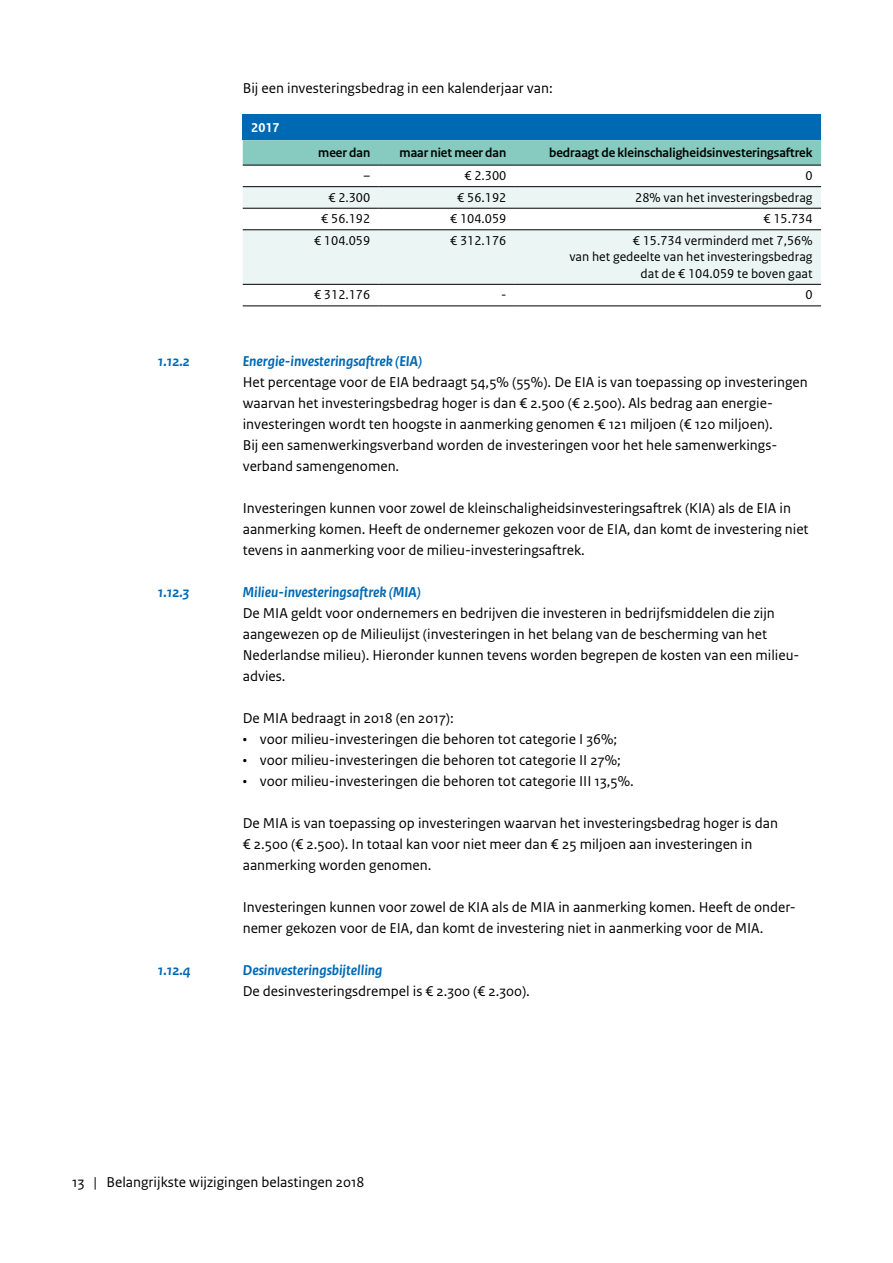
<style>
.page{position:relative;width:893px;height:1263px;background:#fff}
.page>*{position:absolute;margin:0;border:0;box-sizing:border-box;transform-origin:0 0}
.t1{font:15px/21px "Rijksoverheid Sans Text";color:#000}
.t2{font:italic 700 15px "Rijksoverheid Sans Text";color:#0069b3}
.t3{font:13.5px/16.5px "Rijksoverheid Sans Text";color:#000;text-align:right}
.t4{font:700 13.5px "Rijksoverheid Sans Heading";color:#000}
.t5{font:700 13.5px "Rijksoverheid Sans Text";color:#fff}
</style>
<div class="page">
<div style="left:243px;top:114px;width:578px;height:26px;background:#0069b3"></div>
<svg style="left:243px;top:140px;width:578px;height:25px;background:#85c7bd"></svg>
<svg style="left:243px;top:187px;width:578px;height:97px;fill:#eaf5f4"></svg>
<hr style="left:243px;top:165px;width:136px;height:1px;background:#000">
<hr style="left:379px;top:165px;width:136px;height:1px;background:#000">
<hr style="left:515px;top:165px;width:306px;height:1px;background:#000">
<hr style="left:243px;top:186px;width:136px;height:1px;background:#000">
<hr style="left:379px;top:186px;width:136px;height:1px;background:#000">
<hr style="left:515px;top:186px;width:306px;height:1px;background:#000">
<hr style="left:243px;top:208px;width:136px;height:1px;background:#000">
<hr style="left:379px;top:208px;width:136px;height:1px;background:#000">
<hr style="left:515px;top:208px;width:306px;height:1px;background:#000">
<hr style="left:243px;top:305px;width:136px;height:1px;background:#000">
<hr style="left:379px;top:305px;width:136px;height:1px;background:#000">
<hr style="left:515px;top:305px;width:306px;height:1px;background:#000">
<hr style="left:243px;top:229px;width:136px;height:1px;background:#000">
<hr style="left:379px;top:229px;width:136px;height:1px;background:#000">
<hr style="left:515px;top:229px;width:306px;height:1px;background:#000">
<hr style="left:243px;top:284px;width:136px;height:1px;background:#000">
<hr style="left:379px;top:284px;width:136px;height:1px;background:#000">
<hr style="left:515px;top:284px;width:306px;height:1px;background:#000">
<p class="t1" style="left:243px;top:78px;width:312px">Bij een investeringsbedrag in een kalenderjaar van:</p>
<p class="t5" style="left:251px;top:120px;width:30px">2017</p>
<p class="t4" style="left:318px;top:145px;width:54px">meer dan</p>
<p class="t4" style="left:400px;top:145px;width:108px">maar niet meer dan</p>
<p class="t4" style="left:549px;top:145px;width:265px">bedraagt de kleinschaligheidsinvesteringsaftrek</p>
<p class="t3" style="left:364px;top:168px;width:8px">–</p>
<p class="t3" style="left:464px;top:168px;width:43px">€ 2.300</p>
<p class="t3" style="left:805px;top:168px;width:9px">0</p>
<p class="t3" style="left:328px;top:189px;width:43px">€ 2.300</p>
<p class="t3" style="left:457px;top:189px;width:51px">€ 56.192</p>
<p class="t3" style="left:635px;top:189px;width:179px">28% van het investeringsbedrag</p>
<p class="t3" style="left:321px;top:211px;width:51px">€ 56.192</p>
<p class="t3" style="left:450px;top:211px;width:58px">€ 104.059</p>
<p class="t3" style="left:763px;top:211px;width:51px">€ 15.734</p>
<p class="t3" style="left:314px;top:232px;width:58px">€ 104.059</p>
<p class="t3" style="left:450px;top:232px;width:58px">€ 312.176</p>
<p class="t3" style="left:569px;top:232px;width:245px">€ 15.734 verminderd met 7,56%<br>van het gedeelte van het investeringsbedrag dat de € 104.059 te boven gaat</p>
<p class="t3" style="left:314px;top:287px;width:58px">€ 312.176</p>
<p class="t3" style="left:501px;top:287px;width:7px">-</p>
<p class="t3" style="left:805px;top:287px;width:9px">0</p>
<p class="t2" style="left:158px;top:353px;width:34px">1.12.2</p>
<p class="t2" style="left:243px;top:353px;width:181px">Energie-investeringsaftrek (EIA)</p>
<p class="t1" style="left:243px;top:372px;width:566px">Het percentage voor de EIA bedraagt 54,5% (55%). De EIA is van toepassing op investeringen waarvan het investeringsbedrag hoger is dan € 2.500 (€ 2.500). Als bedrag aan energie&shy;investeringen wordt ten hoogste in aanmerking genomen € 121 miljoen (€ 120 miljoen).<br>Bij een samenwerkingsverband worden de investeringen voor het hele samenwerkings&shy;verband samengenomen.</p>
<p class="t1" style="left:243px;top:498px;width:567px">Investeringen kunnen voor zowel de kleinschaligheidsinvesteringsaftrek (KIA) als de EIA in aanmerking komen. Heeft de ondernemer gekozen voor de EIA, dan komt de investering niet tevens in aanmerking voor de milieu-investeringsaftrek.</p>
<p class="t2" style="left:158px;top:584px;width:33px">1.12.3</p>
<p class="t2" style="left:243px;top:584px;width:179px">Milieu-investeringsaftrek (MIA)</p>
<p class="t1" style="left:243px;top:603px;width:556px">De MIA geldt voor ondernemers en bedrijven die investeren in bedrijfsmiddelen die zijn aangewezen op de Milieulijst (investeringen in het belang van de bescherming van het Nederlandse milieu). Hieronder kunnen tevens worden begrepen de kosten van een milieu&shy;advies.</p>
<p class="t1" style="left:243px;top:708px;width:213px">De MIA bedraagt in 2018 (en 2017):</p>
<p class="t1" style="left:243px;top:729px;width:376px">• voor milieu-investeringen die behoren tot categorie I 36%;</p>
<p class="t1" style="left:243px;top:750px;width:380px">• voor milieu-investeringen die behoren tot categorie II 27%;</p>
<p class="t1" style="left:243px;top:771px;width:393px">• voor milieu-investeringen die behoren tot categorie III 13,5%.</p>
<p class="t1" style="left:243px;top:813px;width:537px">De MIA is van toepassing op investeringen waarvan het investeringsbedrag hoger is dan € 2.500 (€ 2.500). In totaal kan voor niet meer dan € 25 miljoen aan investeringen in aanmerking worden genomen.</p>
<p class="t1" style="left:243px;top:897px;width:552px">Investeringen kunnen voor zowel de KIA als de MIA in aanmerking komen. Heeft de onder&shy;nemer gekozen voor de EIA, dan komt de investering niet in aanmerking voor de MIA.</p>
<p class="t2" style="left:158px;top:962px;width:35px">1.12.4</p>
<p class="t2" style="left:243px;top:962px;width:141px">Desinvesteringsbijtelling</p>
<p class="t1" style="left:243px;top:981px;width:289px">De desinvesteringsdrempel is € 2.300 (€ 2.300).</p>
<p class="t1" style="left:72px;top:1172px;width:294px">13 | Belangrijkste wijzigingen belastingen 2018</p>
</div>
